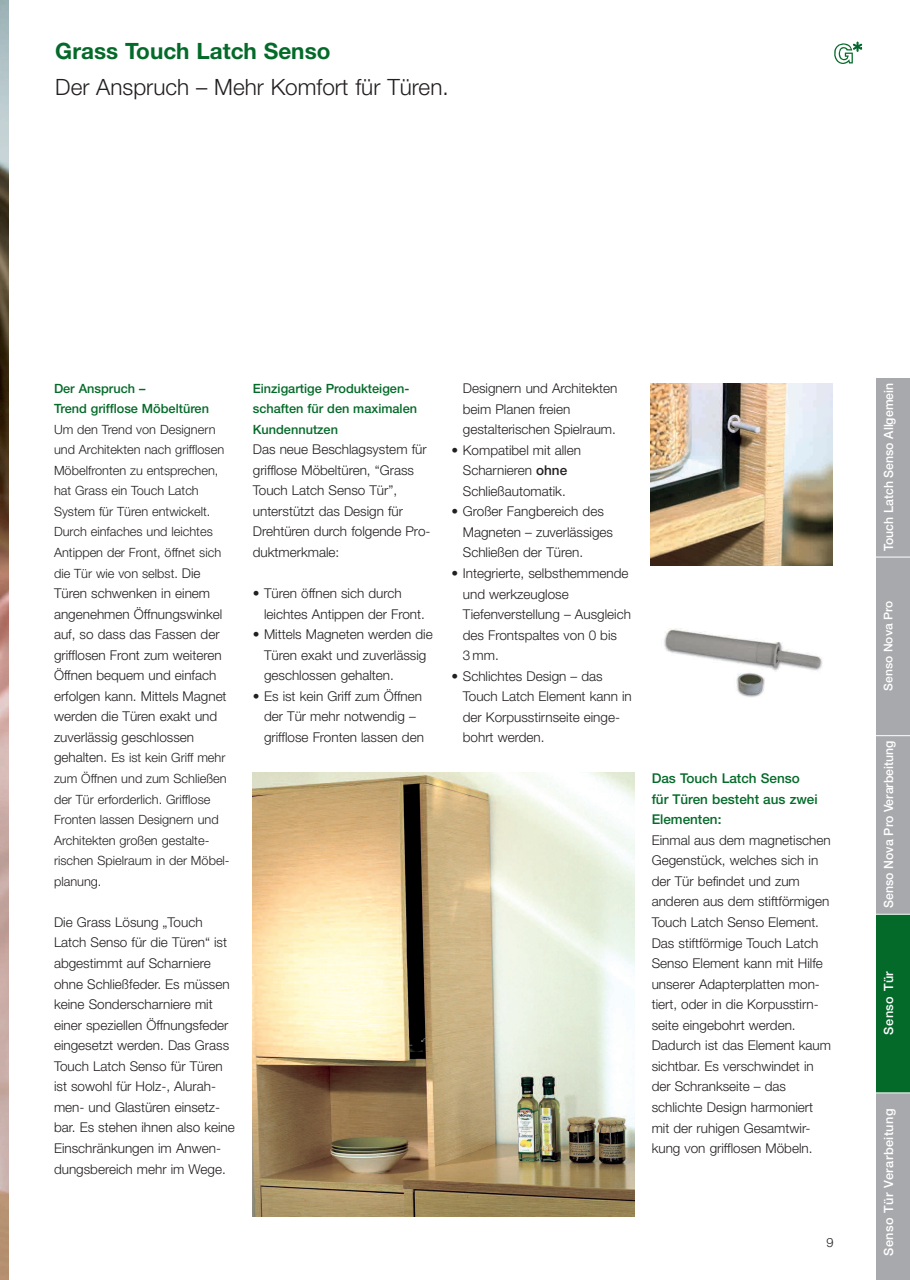
<style>
.page{position:relative;width:910px;height:1280px;background:#fff}
.page>*{position:absolute;margin:0;border:0;box-sizing:border-box;transform-origin:0 0}
.t1{font:300 22.5px "Helvetica Neue";color:#231f20}
.t2{font:700 22.5px "Helvetica Neue";color:#046a29}
.t3{font:300 13.5px/20.5px "Helvetica Neue";color:#231f20}
.t4{font:500 13.5px/20.5px "Helvetica Neue";color:#046a29}
.t5{font:300 12.75px/20.5px "Helvetica Neue";color:#231f20}
.t6{font:500 12.75px/20.5px "Helvetica Neue";color:#046a29}
.t7{font:500 12.75px "Helvetica Neue";color:#fff;scale:.96 1}
.t8{font:500 12.75px "Helvetica Neue";letter-spacing:.035em;color:#fff}
.t9{font:500 12px "Helvetica Neue";color:#fff}
.s1{font-size:13.5px}
.s2{font-weight:500}
</style>
<div class="page">
<svg style="left:834px;top:42px;width:28px;height:22px"></svg>
<img style="left:650px;top:383px;width:182px;height:183px">
<img style="left:0;top:0;width:9px;height:1280px">
<img style="left:664px;top:628px;width:159px;height:70px">
<img style="left:253px;top:773px;width:382px;height:443px">
<div style="left:876px;top:378px;width:34px;height:179px;background:#a8a9ad"></div>
<div style="left:876px;top:557px;width:34px;height:179px;background:#a8a9ad"></div>
<div style="left:876px;top:736px;width:34px;height:178px;background:#a8a9ad"></div>
<div style="left:876px;top:914px;width:34px;height:179px;background:#046a29"></div>
<div style="left:876px;top:1093px;width:34px;height:187px;background:#a8a9ad"></div>
<hr style="left:876px;top:557px;width:34px;height:1px;background:#fff">
<hr style="left:876px;top:735px;width:34px;height:1px;background:#fff">
<hr style="left:876px;top:914px;width:34px;height:1px;background:#fff">
<hr style="left:876px;top:1092px;width:34px;height:1px;background:#fff">
<h1 class="t2" style="left:55px;top:43px;width:277px">Grass Touch Latch Senso</h1>
<h1 class="t1" style="left:55px;top:79px;width:395px">Der Anspruch – Mehr Komfort für Türen.</h1>
<p class="t6" style="left:54px;top:379px;width:156px">Der Anspruch –<br>Trend grifflose Möbeltüren</p>
<p class="t5" style="left:54px;top:420px;width:172px">Um den Trend von Designern und Architekten nach grifflosen<br>Möbelfronten zu entsprechen, hat Grass ein Touch Latch<br>System für Türen entwickelt.<br>Durch einfaches und leichtes<br>Antippen der Front, öffnet sich die Tür wie von selbst. <span class="s1">Die</span></p>
<p class="t3" style="left:54px;top:584px;width:174px">Türen schwenken in einem angenehmen Öffnungswinkel auf, so dass das Fassen der grifflosen Front zum weiteren<br>Öffnen bequem und einfach erfolgen kann. Mittels Magnet werden die Türen exakt und zuverlässig geschlossen</p>
<p class="t5" style="left:54px;top:749px;width:177px"><span class="s1">gehalten.</span> Es ist kein Griff mehr zum Öffnen und zum Schließen der Tür erforderlich. Grifflose<br>Fronten lassen Designern und<br>Architekten großen gestalte&shy;rischen Spielraum in der Möbel&shy;planung.</p>
<p class="t3" style="left:54px;top:913px;width:182px">Die Grass Lösung „Touch<br>Latch Senso für die Türen“ ist abgestimmt auf Scharniere ohne Schließfeder. Es müssen keine Sonderscharniere mit einer speziellen Öffnungsfeder eingesetzt werden. Das Grass<br>Touch Latch Senso für Türen ist sowohl für Holz-, Alurah&shy;men- und Glastüren einsetz&shy;bar. Es stehen ihnen also keine<br>Einschränkungen im Anwen&shy;dungsbereich mehr im Wege.</p>
<p class="t6" style="left:253px;top:379px;width:166px">Einzigartige Produkteigen&shy;schaften für den maximalen<br>Kundennutzen</p>
<p class="t3" style="left:253px;top:440px;width:179px">Das neue Beschlagsystem für grifflose Möbeltüren, “Grass<br>Touch Latch Senso Tür”, unterstützt das Design für<br>Drehtüren durch folgende Pro&shy;duktmerkmale:</p>
<p class="t3" style="left:264px;top:584px;width:162px;text-indent:-11px">• Türen öffnen sich durch leichtes Antippen der Front.</p>
<p class="t3" style="left:264px;top:625px;width:170px;text-indent:-11px">• Mittels Magneten werden die<br>Türen exakt und zuverlässig geschlossen gehalten.</p>
<p class="t3" style="left:264px;top:687px;width:161px;text-indent:-11px">• Es ist kein Griff zum Öffnen der Tür mehr notwendig – grifflose Fronten lassen den</p>
<p class="t3" style="left:463px;top:379px;width:156px">Designern und Architekten beim Planen freien gestalterischen Spielraum.</p>
<p class="t3" style="left:452px;top:441px;width:131px;text-align:center">• Kompatibel mit allen<br>Scharnieren <span class="s2">ohne<br></span>Schließautomatik.</p>
<p class="t3" style="left:463px;top:502px;width:152px;text-indent:-11px">• Großer Fangbereich des<br>Magneten – zuverlässiges<br>Schließen der Türen.</p>
<p class="t3" style="left:463px;top:564px;width:170px;text-indent:-11px">• Integrierte, selbsthemmende und werkzeuglose<br>Tiefenverstellung – Ausgleich des Frontspaltes von 0 bis<br>3 mm.</p>
<p class="t3" style="left:463px;top:667px;width:171px;text-indent:-11px">• Schlichtes Design – das<br>Touch Latch Element kann in der Korpusstirnseite einge&shy;bohrt werden.</p>
<p class="t4" style="left:652px;top:769px;width:168px">Das Touch Latch Senso für Türen besteht aus zwei<br>Elementen:</p>
<p class="t3" style="left:652px;top:831px;width:181px">Einmal aus dem magnetischen<br>Gegenstück, welches sich in der Tür befindet und zum anderen aus dem stiftförmigen<br>Touch Latch Senso Element.<br>Das stiftförmige Touch Latch<br>Senso Element kann mit Hilfe unserer Adapterplatten mon&shy;tiert, oder in die Korpusstirn&shy;seite eingebohrt werden.<br>Dadurch ist das Element kaum sichtbar. Es verschwindet in der Schrankseite – das schlichte Design harmoniert mit der ruhigen Gesamtwir&shy;kung von grifflosen Möbeln.</p>
<p class="t5" style="left:826px;top:1233px;width:9px">9</p>
<p class="t7" style="left:884px;top:551px;width:176px;rotate:-90deg">Touch Latch Senso Allgemein</p>
<p class="t9" style="left:884px;top:690px;width:91px;rotate:-90deg">Senso Nova Pro</p>
<p class="t7" style="left:884px;top:908px;width:175px;rotate:-90deg">Senso Nova Pro Verarbeitung</p>
<p class="t8" style="left:884px;top:1034px;width:65px;rotate:-90deg">Senso Tür</p>
<p class="t8" style="left:884px;top:1256px;width:149px;rotate:-90deg">Senso Tür Verarbeitung</p>
</div>
